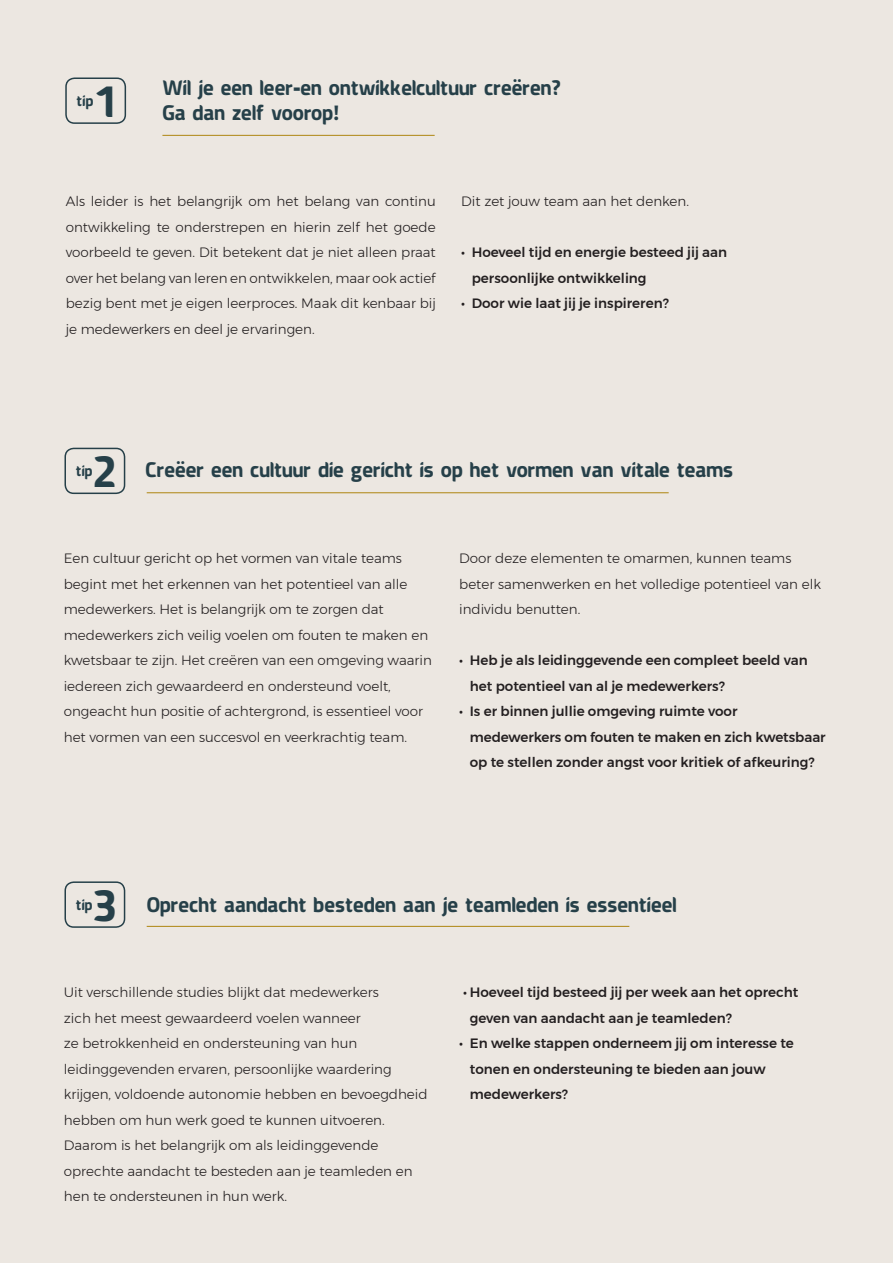
<style>
.page{position:relative;width:893px;height:1263px;background:#ece7e1}
.page>*{position:absolute;margin:0;border:0;box-sizing:border-box;transform-origin:0 0}
.t1{font:45px "American Fox";color:#264049}
.t2{font:21px/25.2px "American Fox";color:#264049}
.t3{font:700 16.8px "Montserrat";color:#264049}
.t4{font:15px "American Fox";letter-spacing:.015em;color:#264049}
.t5{font:300 13.5px/25.5px "Montserrat";color:#231f20}
.t6{font:500 13.5px/25.5px "Montserrat";color:#231f20}
.s1{font-family:"Metropolis";font-weight:900}
.s2{font-family:"Metropolis";font-weight:700}
.s3{font-size:45px}
</style>
<div class="page">
<hr style="left:147px;top:926px;width:482px;height:1px;background:#b18a1a">
<hr style="left:162px;top:135px;width:273px;height:1px;background:#b18a1a">
<div style="left:65px;top:77px;width:61px;height:47px;border:2px solid #264049;border-radius:9px"></div>
<hr style="left:147px;top:492px;width:522px;height:1px;background:#b18a1a">
<div style="left:64px;top:448px;width:61px;height:46px;border:2px solid #264049;border-radius:9px"></div>
<div style="left:64px;top:881px;width:61px;height:47px;border:2px solid #264049;border-radius:9px"></div>
<p class="t4" style="left:77px;top:95px;width:18px">tip</p>
<h1 class="t1" style="left:95px;top:82px;width:20px">1</h1>
<p class="t3" style="left:530px;top:78px;width:7px;rotate:90deg">:</p>
<h2 class="t2" style="left:162px;top:77px;width:400px">Wil je een leer<span class="s1">-</span>en ontwikkelcultuur creeren?<br>Ga dan zelf voorop<span class="s2">!</span></h2>
<p class="t5" style="left:66px;top:188px;width:371px;text-align:justify">Als leider is het belangrijk om het belang van continu ontwikkeling te onderstrepen en hierin zelf het goede voorbeeld te geven. Dit betekent dat je niet alleen praat over het belang van leren en ontwikkelen, maar ook actief bezig bent met je eigen leerproces. Maak dit kenbaar bij je medewerkers en deel je ervaringen.</p>
<p class="t5" style="left:461px;top:188px;width:229px">Dit zet jouw team aan het denken.</p>
<p class="t6" style="left:472px;top:240px;width:257px;text-indent:-11px">• Hoeveel tijd en energie besteed jij aan persoonlijke ontwikkeling</p>
<p class="t6" style="left:461px;top:291px;width:209px">• Door wie laat jij je inspireren?</p>
<p class="t4" style="left:76px;top:465px;width:18px">tip</p>
<h2 class="t2" style="left:93px;top:459px;width:641px"><span class="s3">2</span> Creëer een cultuur die gericht is op het vormen van vitale teams</h2>
<p class="t3" style="left:193px;top:460px;width:7px;rotate:90deg">:</p>
<p class="t5" style="left:64px;top:545px;width:370px">Een cultuur gericht op het vormen van vitale teams begint met het erkennen van het potentieel van alle medewerkers. Het is belangrijk om te zorgen dat medewerkers zich veilig voelen om fouten te maken en kwetsbaar te zijn. Het creëren van een omgeving waarin iedereen zich gewaardeerd en ondersteund voelt, ongeacht hun positie of achtergrond, is essentieel voor het vormen van een succesvol en veerkrachtig team.</p>
<p class="t5" style="left:459px;top:545px;width:363px">Door deze elementen te omarmen, kunnen teams beter samenwerken en het volledige potentieel van elk individu benutten.</p>
<p class="t6" style="left:470px;top:648px;width:340px;text-indent:-11px">• Heb je als leidinggevende een compleet beeld van het potentieel van al je medewerkers?</p>
<p class="t6" style="left:470px;top:699px;width:357px;text-indent:-11px">• Is er binnen jullie omgeving ruimte voor medewerkers om fouten te maken en zich kwetsbaar op te stellen zonder angst voor kritiek of afkeuring?</p>
<p class="t4" style="left:76px;top:899px;width:18px">tip</p>
<h1 class="t1" style="left:93px;top:886px;width:25px">3</h1>
<h2 class="t2" style="left:147px;top:894px;width:531px">Oprecht aandacht besteden aan je teamleden is essentieel</h2>
<p class="t5" style="left:64px;top:979px;width:365px">Uit verschillende studies blijkt dat medewerkers<br>zich het meest gewaardeerd voelen wanneer<br>ze betrokkenheid en ondersteuning van hun leidinggevenden ervaren, persoonlijke waardering krijgen, voldoende autonomie hebben en bevoegdheid hebben om hun werk goed te kunnen uitvoeren.<br>Daarom is het belangrijk om als leidinggevende oprechte aandacht te besteden aan je teamleden en hen te ondersteunen in hun werk.</p>
<p class="t6" style="left:470px;top:979px;width:330px;text-indent:-7px">• Hoeveel tijd besteed jij per week aan het oprecht geven van aandacht aan je teamleden?</p>
<p class="t6" style="left:470px;top:1030px;width:326px;text-indent:-11px">• En welke stappen onderneem jij om interesse te tonen en ondersteuning te bieden aan jouw medewerkers?</p>
</div>
